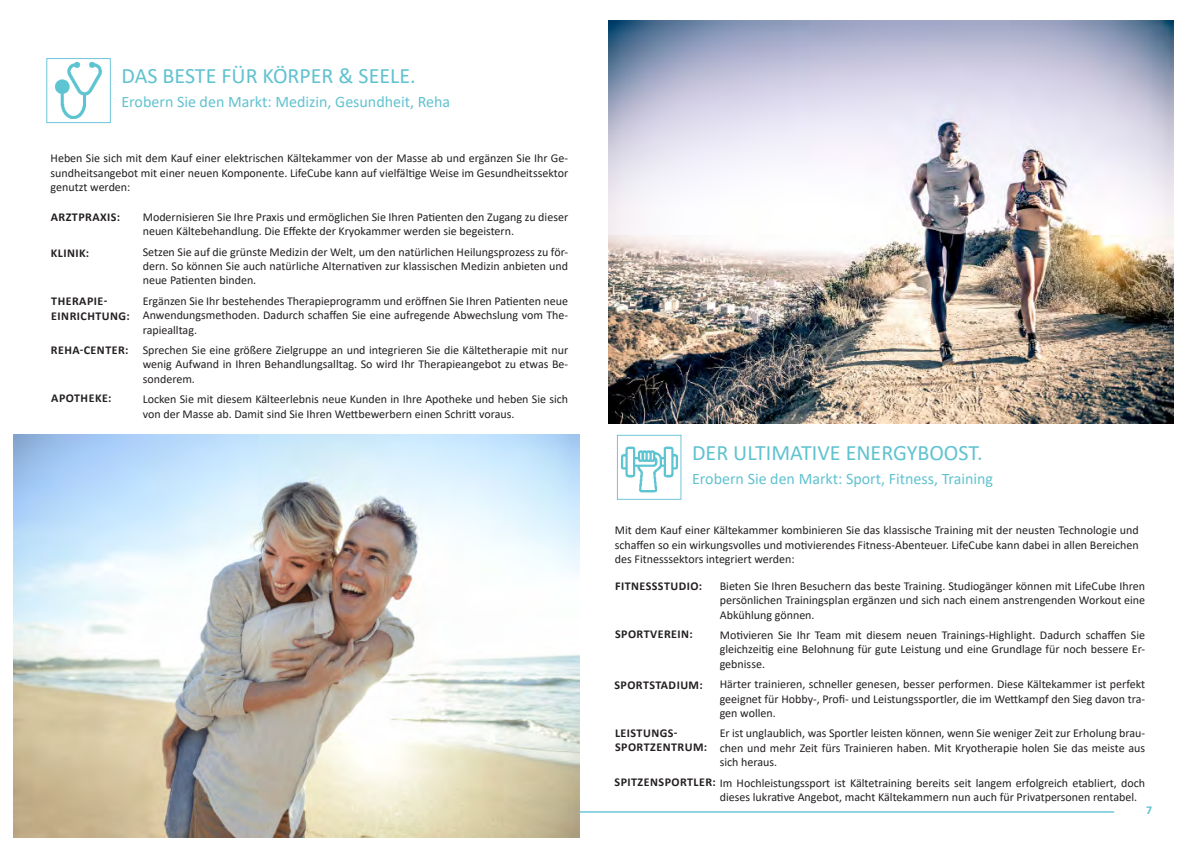
<style>
.page{position:relative;width:1197px;height:848px;background:#fff}
.page>*{position:absolute;margin:0;border:0;box-sizing:border-box;transform-origin:0 0}
.t1{font:22px "Calibri";color:#61c2d0}
.t2{font:16px "Calibri";color:#61c2d0}
.t3{font:12px/14.4px "Calibri";color:#231f20;text-align:justify}
.t4{font:700 12px "Calibri";letter-spacing:.04em;color:#231f20}
.t5{font:700 12px "Calibri";color:#61c2d0}
.s1{font-weight:700}
</style>
<div class="page">
<div style="left:46px;top:58px;width:65px;height:65px;border:1px solid #6cc6d9"></div>
<img style="left:55px;top:63px;width:47px;height:56px">
<div style="left:617px;top:435px;width:64px;height:65px;border:1px solid #6cc6d9"></div>
<img style="left:621px;top:446px;width:56px;height:47px">
<img style="left:608px;top:20px;width:565px;height:404px">
<img style="left:14px;top:435px;width:565px;height:402px">
<hr style="left:579px;top:811px;width:534px;height:1px;background:#6cc6d9">
<p class="t1" style="left:121px;top:61px;width:296px">DAS BESTE FÜR KÖRPER &amp; SEELE.</p>
<p class="t2" style="left:121px;top:91px;width:330px">Erobern Sie den Markt: Medizin, Gesundheit, Reha</p>
<p class="t3" style="left:51px;top:151px;width:519px">Heben Sie sich mit dem Kauf einer elektrischen Kältekammer von der Masse ab und ergänzen Sie Ihr Ge&shy;sundheitsangebot mit einer neuen Komponente. LifeCube kann auf vielfältige Weise im Gesundheitssektor genutzt werden:</p>
<p class="t4" style="left:51px;top:208px;width:71px">ARZTPRAXIS:</p>
<p class="t3" style="left:143px;top:209px;width:427px">Modernisieren Sie Ihre Praxis und ermöglichen Sie Ihren Patienten den Zugang zu dieser neuen Kältebehandlung. Die Effekte der Kryokammer werden sie begeistern.</p>
<p class="t3" style="left:143px;top:244px;width:427px">Setzen Sie auf die grünste Medizin der Welt, um den natürlichen Heilungsprozess zu för&shy;dern. So können Sie auch natürliche Alternativen zur klassischen Medizin anbieten und neue Patienten binden.</p>
<p class="t3" style="left:143px;top:293px;width:427px">Ergänzen Sie Ihr bestehendes Therapieprogramm und eröffnen Sie Ihren Patienten neue Anwendungsmethoden. Dadurch schaffen Sie eine aufregende Abwechslung vom The&shy;rapiealltag.</p>
<p class="t3" style="left:143px;top:342px;width:427px">Sprechen Sie eine größere Zielgruppe an und integrieren Sie die Kältetherapie mit nur wenig Aufwand in Ihren Behandlungsalltag. So wird Ihr Therapieangebot zu etwas Be&shy;sonderem.</p>
<p class="t3" style="left:143px;top:392px;width:427px">Locken Sie mit diesem Kälteerlebnis neue Kunden in Ihre Apotheke und heben Sie sich von der Masse ab. Damit sind Sie Ihren Wettbewerbern einen Schritt voraus.</p>
<p class="t4" style="left:51px;top:244px;width:40px">KLINIK:</p>
<p class="t4" style="left:51px;top:293px;width:58px">THERAPIE-</p>
<p class="t4" style="left:51px;top:307px;width:80px">EINRICHTUNG:</p>
<p class="t4" style="left:51px;top:341px;width:79px">REHA-CENTER:</p>
<p class="t4" style="left:51px;top:389px;width:62px">APOTHEKE:</p>
<p class="t1" style="left:692px;top:437px;width:292px">DER ULTIMATIVE ENERGYBOOST.</p>
<p class="t2" style="left:692px;top:467px;width:302px">Erobern Sie den Markt: Sport, Fitness, Training</p>
<p class="t3" style="left:614px;top:523px;width:525px">Mit dem Kauf einer Kältekammer kombinieren Sie das klassische Training mit der neusten Technologie und schaffen so ein wirkungsvolles und motivierendes Fitness-Abenteuer. LifeCube kann dabei in allen Bereichen des Fitnesssektors integriert werden:</p>
<p class="t3" style="left:719px;top:578px;width:427px">Bieten Sie Ihren Besuchern das beste Training. Studiogänger können mit LifeCube Ihren persönlichen Trainingsplan ergänzen und sich nach einem anstrengenden Workout eine Abkühlung gönnen.</p>
<p class="t3" style="left:719px;top:627px;width:427px">Motivieren Sie Ihr Team mit diesem neuen Trainings-Highlight. Dadurch schaffen Sie gleichzeitig eine Belohnung für gute Leistung und eine Grundlage für noch bessere Er&shy;gebnisse.</p>
<p class="t3" style="left:719px;top:676px;width:427px">Härter trainieren, schneller genesen, besser performen. Diese Kältekammer ist perfekt geeignet für Hobby-, Profi- und Leistungssportler, die im Wettkampf den Sieg davon tra&shy;gen wollen.</p>
<p class="t3" style="left:719px;top:726px;width:427px">Er ist unglaublich, was Sportler leisten können, wenn Sie weniger Zeit zur Erholung brau&shy;chen und mehr Zeit fürs Trainieren haben. Mit Kryotherapie holen Sie das meiste aus sich heraus.</p>
<p class="t3" style="left:719px;top:775px;width:427px;text-indent:-105px"><span class="s1">SPITZENSPORTLER:</span> Im Hochleistungssport ist Kältetraining bereits seit langem erfolgreich etabliert, doch dieses lukrative Angebot, macht Kältekammern nun auch für Privatpersonen rentabel.</p>
<p class="t4" style="left:615px;top:577px;width:89px">FITNESSSTUDIO:</p>
<p class="t4" style="left:615px;top:625px;width:79px">SPORTVEREIN:</p>
<p class="t4" style="left:614px;top:676px;width:90px">SPORTSTADIUM:</p>
<p class="t4" style="left:615px;top:724px;width:64px">LEISTUNGS-</p>
<p class="t4" style="left:615px;top:738px;width:93px">SPORTZENTRUM:</p>
<p class="t5" style="left:1146px;top:801px;width:8px">7</p>
</div>
